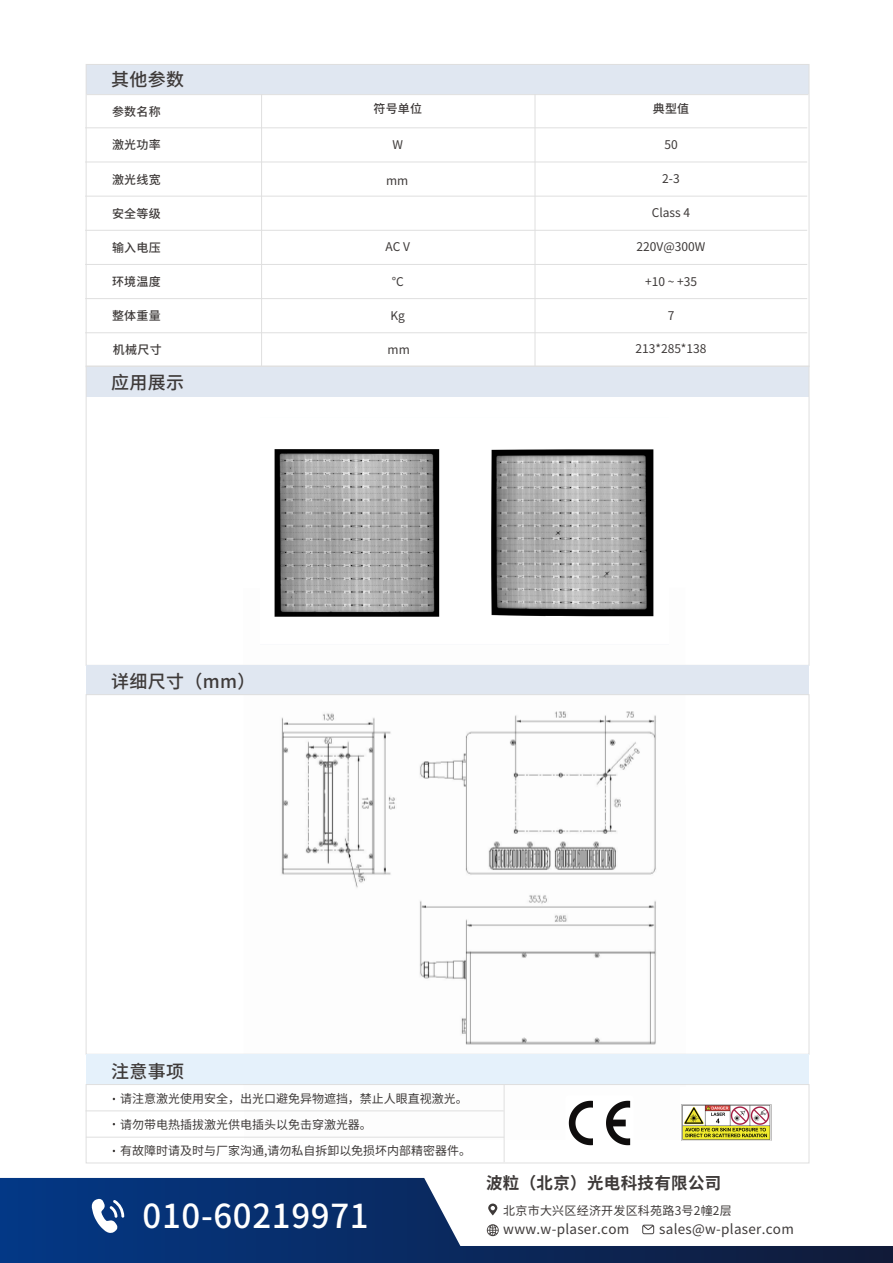
<style>
.page{position:relative;width:893px;height:1263px;background:#fff}
.page>*{position:absolute;margin:0;border:0;box-sizing:border-box;transform-origin:0 0}
.t1{font:500 33px "Source Han Sans CN";letter-spacing:.02em;color:#fff}
.t2{font:500 18px "Source Han Sans CN";letter-spacing:.02em;color:#3e3a39}
.t3{font:700 16.5px "Source Han Sans CN";letter-spacing:.02em;color:#3e3a39}
.t4{font:13.5px "Source Han Sans CN";letter-spacing:.02em;color:#3e3a39}
.t5{font:12px/25.8px "Source Han Sans CN";color:#3e3a39}
.t6{font:500 12px "Source Han Sans CN";letter-spacing:.02em;color:#3e3a39}
.t7{font:12px "Source Han Sans CN";letter-spacing:.02em;color:#3e3a39}
</style>
<div class="page">
<img style="left:243px;top:711px;width:413px;height:429px">
<svg style="left:0;top:1178px;width:893px;height:85px"></svg>
<svg style="left:91px;top:1199px;width:33px;height:34px"></svg>
<div style="left:86px;top:64px;width:722px;height:30px;background:#e0e7f1"></div>
<hr style="left:85px;top:332px;width:722px;height:1px;background:#dfdfdf">
<hr style="left:85px;top:298px;width:722px;height:1px;background:#dfdfdf">
<hr style="left:85px;top:264px;width:722px;height:1px;background:#dfdfdf">
<hr style="left:85px;top:230px;width:722px;height:1px;background:#dfdfdf">
<hr style="left:85px;top:196px;width:722px;height:1px;background:#dfdfdf">
<hr style="left:85px;top:162px;width:722px;height:1px;background:#dfdfdf">
<hr style="left:85px;top:127px;width:722px;height:1px;background:#dfdfdf">
<hr style="left:86px;top:94px;width:722px;height:1px;background:#dfdfdf">
<hr style="left:535px;top:94px;width:1px;height:272px;background:#dfdfdf">
<hr style="left:261px;top:94px;width:1px;height:272px;background:#dfdfdf">
<div style="left:86px;top:367px;width:723px;height:30px;background:#e0e7f1"></div>
<div style="left:86px;top:665px;width:723px;height:30px;background:#e0e7f1"></div>
<div style="left:86px;top:1054px;width:723px;height:30px;background:#e5f1fb"></div>
<hr style="left:86px;top:1137px;width:418px;height:1px;background:#dfdfdf">
<hr style="left:504px;top:1084px;width:1px;height:78px;background:#dfdfdf">
<div style="left:86px;top:1084px;width:723px;height:79px;border:1px solid #dfdfdf"></div>
<hr style="left:85px;top:1110px;width:419px;height:1px;background:#dfdfdf">
<img style="left:274px;top:449px;width:380px;height:168px">
<img style="left:563px;top:1087px;width:72px;height:59px">
<img style="left:681px;top:1104px;width:91px;height:37px">
<h2 class="t2" style="left:111px;top:69px;width:75px">其他参数</h2>
<p class="t6" style="left:112px;top:104px;width:50px">参数名称</p>
<p class="t6" style="left:373px;top:102px;width:50px">符号单位</p>
<p class="t6" style="left:653px;top:102px;width:38px">典型值</p>
<p class="t6" style="left:112px;top:138px;width:50px">激光功率</p>
<p class="t5" style="left:392px;top:132px;width:12px">W</p>
<p class="t5" style="left:664px;top:132px;width:15px">50</p>
<p class="t6" style="left:112px;top:172px;width:50px">激光线宽</p>
<p class="t5" style="left:662px;top:166px;width:19px">2-3</p>
<p class="t6" style="left:112px;top:207px;width:50px">安全等级</p>
<p class="t5" style="left:652px;top:200px;width:40px">Class 4</p>
<p class="t6" style="left:112px;top:241px;width:50px">输入电压</p>
<p class="t5" style="left:385px;top:234px;width:26px">AC V</p>
<p class="t5" style="left:637px;top:234px;width:70px">220V@300W</p>
<p class="t6" style="left:112px;top:275px;width:50px">环境温度</p>
<p class="t5" style="left:392px;top:268px;width:14px">°C</p>
<p class="t5" style="left:645px;top:268px;width:53px">+10 ~ +35</p>
<p class="t6" style="left:112px;top:309px;width:50px">整体重量</p>
<p class="t5" style="left:391px;top:303px;width:16px">Kg</p>
<p class="t5" style="left:668px;top:303px;width:8px">7</p>
<p class="t6" style="left:113px;top:343px;width:50px">机械尺寸</p>
<p class="t5" style="left:388px;top:337px;width:24px">mm</p>
<h2 class="t2" style="left:111px;top:372px;width:75px">应用展示</h2>
<p class="t5" style="left:386px;top:168px;width:24px">mm</p>
<p class="t5" style="left:635px;top:336px;width:73px">213*285*138</p>
<h2 class="t2" style="left:111px;top:671px;width:146px">详细尺寸（mm）</h2>
<h2 class="t2" style="left:111px;top:1061px;width:75px">注意事项</h2>
<p class="t5" style="left:120px;top:1086px;width:353px">请注意激光使用安全，出光口避免异物遮挡，禁止人眼直视激光。请勿带电热插拔激光供电插头以免击穿激光器。<br>有故障时请及时与厂家沟通,请勿私自拆卸以免损坏内部精密器件。</p>
<h1 class="t1" style="left:143px;top:1198px;width:227px">010-60219971</h1>
<h3 class="t3" style="left:486px;top:1174px;width:237px">波粒（北京）光电科技有限公司</h3>
<p class="t7" style="left:503px;top:1203px;width:230px">北京市大兴区经济开发区科苑路3号2幢2层</p>
<p class="t4" style="left:503px;top:1221px;width:127px">www.w-plaser.com</p>
<p class="t4" style="left:659px;top:1221px;width:136px">sales@w-plaser.com</p>
</div>
